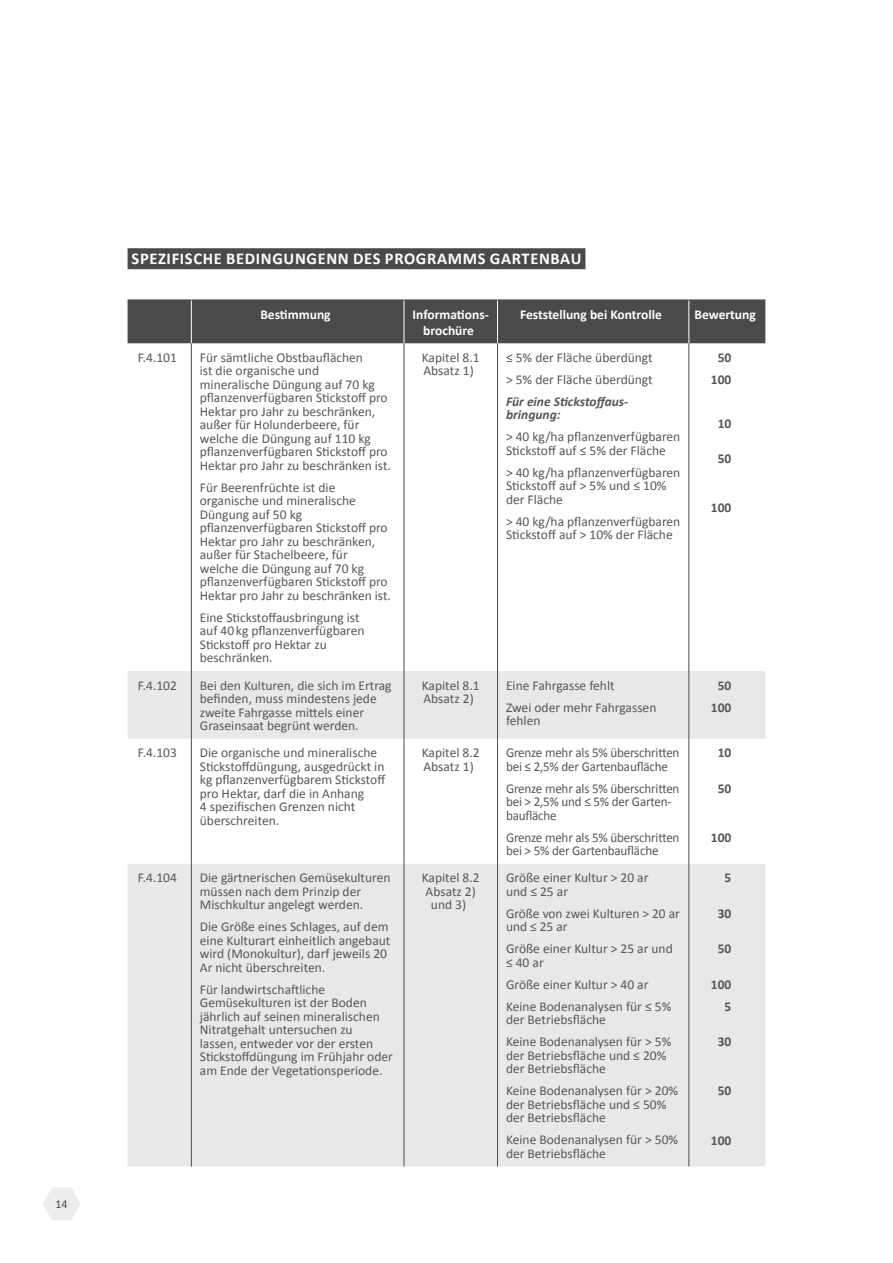
<style>
.page{position:relative;width:893px;height:1263px;background:#fff}
.page>*{position:absolute;margin:0;border:0;box-sizing:border-box;transform-origin:0 0}
.t1{font:700 16.5px "Calibri";letter-spacing:.04em;color:#fff}
.t2{font:13.5px/13.5px "Calibri";color:#575756}
.t3{font:700 13.5px/16.2px "Calibri";color:#fff;text-align:center}
.t4{font:700 13.5px/22px "Calibri";color:#575756;text-align:center}
.t5{font:italic 700 13.5px/13.5px "Calibri";color:#575756}
.t6{font:12px "Calibri";color:#4a4a49}
</style>
<div class="page">
<svg style="left:43px;top:1187px;width:37px;height:33px"></svg>
<div style="left:128px;top:248px;width:457px;height:21px;background:#4a4a49"></div>
<div style="left:128px;top:301px;width:637px;height:42px;background:#4a4a49"></div>
<svg style="left:128px;top:671px;width:637px;height:495px;fill:#e8e8e7"></svg>
<hr style="left:191px;top:300px;width:1px;height:43px;background:#fff">
<hr style="left:404px;top:300px;width:1px;height:43px;background:#fff">
<hr style="left:497px;top:300px;width:1px;height:43px;background:#fff">
<hr style="left:689px;top:300px;width:1px;height:43px;background:#fff">
<hr style="left:128px;top:300px;width:63px;height:1px;background:#4a4a49">
<hr style="left:191px;top:300px;width:213px;height:1px;background:#4a4a49">
<hr style="left:404px;top:300px;width:93px;height:1px;background:#4a4a49">
<hr style="left:497px;top:300px;width:192px;height:1px;background:#4a4a49">
<hr style="left:689px;top:300px;width:76px;height:1px;background:#4a4a49">
<hr style="left:191px;top:343px;width:1px;height:328px;background:#4a4a49">
<hr style="left:404px;top:343px;width:1px;height:328px;background:#4a4a49">
<hr style="left:497px;top:343px;width:1px;height:328px;background:#4a4a49">
<hr style="left:689px;top:343px;width:1px;height:328px;background:#4a4a49">
<hr style="left:191px;top:671px;width:1px;height:68px;background:#4a4a49">
<hr style="left:191px;top:864px;width:1px;height:302px;background:#4a4a49">
<hr style="left:404px;top:671px;width:1px;height:68px;background:#4a4a49">
<hr style="left:404px;top:864px;width:1px;height:302px;background:#4a4a49">
<hr style="left:497px;top:671px;width:1px;height:68px;background:#4a4a49">
<hr style="left:497px;top:864px;width:1px;height:302px;background:#4a4a49">
<hr style="left:689px;top:671px;width:1px;height:68px;background:#4a4a49">
<hr style="left:689px;top:864px;width:1px;height:302px;background:#4a4a49">
<hr style="left:191px;top:739px;width:1px;height:125px;background:#4a4a49">
<hr style="left:404px;top:739px;width:1px;height:125px;background:#4a4a49">
<hr style="left:497px;top:739px;width:1px;height:125px;background:#4a4a49">
<hr style="left:689px;top:739px;width:1px;height:125px;background:#4a4a49">
<p class="t6" style="left:56px;top:1197px;width:14px">14</p>
<p class="t1" style="left:132px;top:248px;width:451px">SPEZIFISCHE BEDINGUNGENN DES PROGRAMMS GARTENBAU</p>
<p class="t3" style="left:260px;top:306px;width:72px">Bestimmung</p>
<p class="t3" style="left:413px;top:306px;width:78px">Informations&shy;brochüre</p>
<p class="t3" style="left:520px;top:306px;width:143px">Feststellung bei Kontrolle</p>
<p class="t3" style="left:694px;top:306px;width:63px">Bewertung</p>
<p class="t2" style="left:138px;top:350px;width:41px">F.4.101</p>
<p class="t2" style="left:200px;top:350px;width:193px">Für sämtliche Obstbauflächen<br>ist die organische und mineralische Düngung auf 70 kg pflanzenverfügbaren Stickstoff pro<br>Hektar pro Jahr zu beschränken, außer für Holunderbeere, für welche die Düngung auf 110 kg pflanzenverfügbaren Stickstoff pro<br>Hektar pro Jahr zu beschränken ist.</p>
<p class="t2" style="left:200px;top:480px;width:193px">Für Beerenfrüchte ist die organische und mineralische<br>Düngung auf 50 kg pflanzenverfügbaren Stickstoff pro<br>Hektar pro Jahr zu beschränken, außer für Stachelbeere, für<br>welche die Düngung auf 70 kg pflanzenverfügbaren Stickstoff pro<br>Hektar pro Jahr zu beschränken ist.</p>
<p class="t2" style="left:200px;top:610px;width:166px">Eine Stickstoffausbringung ist auf 40kg pflanzenverfügbaren<br>Stickstoff pro Hektar zu beschränken.</p>
<p class="t2" style="left:422px;top:350px;width:59px">Kapitel 8.1<br>Absatz 1)</p>
<p class="t2" style="left:506px;top:346px;width:148px;line-height:22px">≤ 5% der Fläche überdüngt &gt; 5% der Fläche überdüngt</p>
<p class="t5" style="left:506px;top:394px;width:124px">Für eine Stickstoffaus&shy;bringung:</p>
<p class="t2" style="left:506px;top:430px;width:176px">&gt; 40 kg/ha pflanzenverfügbaren<br>Stickstoff auf ≤ 5% der Fläche</p>
<p class="t2" style="left:506px;top:465px;width:176px">&gt; 40 kg/ha pflanzenverfügbaren<br>Stickstoff auf &gt; 5% und ≤ 10% der Fläche</p>
<p class="t2" style="left:506px;top:514px;width:176px">&gt; 40 kg/ha pflanzenverfügbaren<br>Stickstoff auf &gt; 10% der Fläche</p>
<p class="t2" style="left:138px;top:678px;width:41px">F.4.102</p>
<p class="t2" style="left:200px;top:678px;width:193px">Bei den Kulturen, die sich im Ertrag befinden, muss mindestens jede zweite Fahrgasse mittels einer<br>Graseinsaat begrünt werden.</p>
<p class="t2" style="left:422px;top:678px;width:59px">Kapitel 8.1<br>Absatz 2)</p>
<p class="t2" style="left:506px;top:673px;width:152px;line-height:22px">Eine Fahrgasse fehlt<br>Zwei oder mehr Fahrgassen</p>
<p class="t2" style="left:506px;top:713px;width:36px">fehlen</p>
<p class="t2" style="left:138px;top:745px;width:41px">F.4.103</p>
<p class="t2" style="left:200px;top:745px;width:187px">Die organische und mineralische<br>Stickstoffdüngung, ausgedrückt in kg pflanzenverfügbarem Stickstoff pro Hektar, darf die in Anhang<br>4 spezifischen Grenzen nicht überschreiten.</p>
<p class="t2" style="left:422px;top:745px;width:59px">Kapitel 8.2<br>Absatz 1)</p>
<p class="t2" style="left:506px;top:745px;width:175px">Grenze mehr als 5% überschritten bei ≤ 2,5% der Gartenbaufläche</p>
<p class="t2" style="left:506px;top:781px;width:175px">Grenze mehr als 5% überschritten bei &gt; 2,5% und ≤ 5% der Garten&shy;baufläche</p>
<p class="t2" style="left:506px;top:830px;width:175px">Grenze mehr als 5% überschritten bei &gt; 5% der Gartenbaufläche</p>
<p class="t2" style="left:138px;top:870px;width:41px">F.4.104</p>
<p class="t2" style="left:200px;top:870px;width:192px">Die gärtnerischen Gemüsekulturen müssen nach dem Prinzip der<br>Mischkultur angelegt werden.</p>
<p class="t2" style="left:200px;top:919px;width:192px">Die Größe eines Schlages, auf dem eine Kulturart einheitlich angebaut wird (Monokultur), darf jeweils 20<br>Ar nicht überschreiten.</p>
<p class="t2" style="left:200px;top:982px;width:195px">Für landwirtschaftliche<br>Gemüsekulturen ist der Boden jährlich auf seinen mineralischen<br>Nitratgehalt untersuchen zu lassen, entweder vor der ersten<br>Stickstoffdüngung im Frühjahr oder am Ende der Vegetationsperiode.</p>
<p class="t2" style="left:422px;top:870px;width:59px;text-align:center">Kapitel 8.2<br>Absatz 2) und 3)</p>
<p class="t2" style="left:506px;top:870px;width:144px">Größe einer Kultur &gt; 20 ar und ≤ 25 ar</p>
<p class="t2" style="left:506px;top:906px;width:175px">Größe von zwei Kulturen &gt; 20 ar und ≤ 25 ar</p>
<p class="t2" style="left:506px;top:941px;width:168px">Größe einer Kultur &gt; 25 ar und ≤ 40 ar</p>
<p class="t2" style="left:506px;top:973px;width:167px;line-height:22px">Größe einer Kultur &gt; 40 ar<br>Keine Bodenanalysen für ≤ 5%</p>
<p class="t2" style="left:506px;top:1008px;width:167px;line-height:22px">der Betriebsfläche<br>Keine Bodenanalysen für &gt; 5%</p>
<p class="t2" style="left:506px;top:1048px;width:162px">der Betriebsfläche und ≤ 20% der Betriebsfläche</p>
<p class="t2" style="left:506px;top:1083px;width:174px">Keine Bodenanalysen für &gt; 20% der Betriebsfläche und ≤ 50% der Betriebsfläche</p>
<p class="t2" style="left:506px;top:1132px;width:174px">Keine Bodenanalysen für &gt; 50% der Betriebsfläche</p>
<p class="t4" style="left:711px;top:346px;width:22px">50<br>100</p>
<p class="t4" style="left:718px;top:412px;width:15px">10</p>
<p class="t4" style="left:718px;top:448px;width:15px">50</p>
<p class="t4" style="left:711px;top:497px;width:22px">100</p>
<p class="t4" style="left:711px;top:674px;width:22px">50<br>100</p>
<p class="t4" style="left:718px;top:742px;width:15px">10</p>
<p class="t4" style="left:718px;top:777px;width:15px">50</p>
<p class="t4" style="left:711px;top:826px;width:22px">100</p>
<p class="t4" style="left:724px;top:867px;width:8px">5</p>
<p class="t4" style="left:718px;top:902px;width:15px">30</p>
<p class="t4" style="left:718px;top:938px;width:15px">50</p>
<p class="t4" style="left:711px;top:973px;width:22px;text-align:right">100<br>5</p>
<p class="t4" style="left:718px;top:1031px;width:15px">30</p>
<p class="t4" style="left:718px;top:1080px;width:15px">50</p>
<p class="t4" style="left:711px;top:1129px;width:22px">100</p>
</div>
